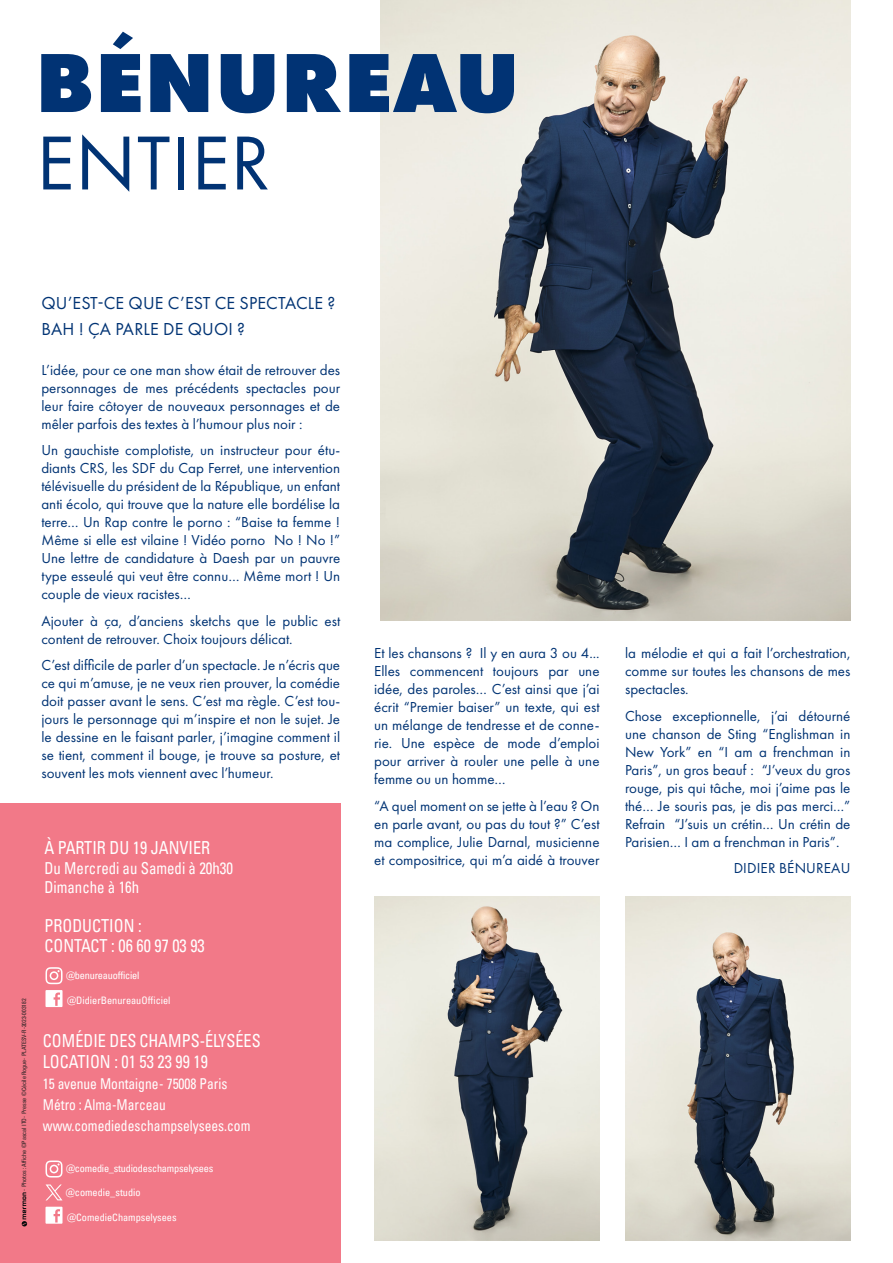
<style>
.page{position:relative;width:893px;height:1263px;background:#fff}
.page>*{position:absolute;margin:0;border:0;box-sizing:border-box;transform-origin:0 0}
.t1{font:800 86.85px "Futura PT";letter-spacing:.01em;color:#013374}
.t2{font:79.2px "Futura PT";letter-spacing:.01em;color:#013374}
.t3{font:condensed 18px/21px "Univers";color:#fff;scale:.9 1}
.t4{font:18px/25.5px "Futura PT";letter-spacing:.01em;color:#013374}
.t5{font:condensed 16.5px/19.5px "Univers";color:#fff;scale:.9 1}
.t6{font:15px/18px "Futura PT";color:#013374;text-align:justify}
.t7{font:condensed 15px/21px "Univers";color:#fff;scale:.9 1}
.t8{font:condensed 10.35px "Univers";color:#fff}
.t9{font:condensed 10.35px "Univers";letter-spacing:-.02em;color:#fff}
.t10{font:condensed 6px "Univers";color:#231f20}
</style>
<div class="page">
<img style="left:380px;top:0;width:470px;height:621px">
<img style="left:374px;top:896px;width:226px;height:344px">
<img style="left:626px;top:896px;width:224px;height:345px">
<div style="left:0;top:804px;width:340px;height:459px;background:#f27988"></div>
<svg style="left:46px;top:1160px;width:17px;height:17px"></svg>
<svg style="left:46px;top:967px;width:17px;height:17px"></svg>
<svg style="left:22px;top:1192px;width:5px;height:34px"></svg>
<svg style="left:46px;top:1184px;width:16px;height:16px"></svg>
<div style="left:46px;top:1207px;width:17px;height:17px;background:#fff"></div>
<svg style="left:54px;top:1209px;width:6px;height:13px"></svg>
<div style="left:46px;top:990px;width:17px;height:17px;background:#fff"></div>
<svg style="left:54px;top:992px;width:6px;height:14px"></svg>
<h1 class="t1" style="left:35px;top:28px;width:486px">BÉNUREAU</h1>
<h2 class="t2" style="left:36px;top:116px;width:235px">ENTIER</h2>
<p class="t10" style="left:20px;top:1191px;width:194px;rotate:-90deg">- Photos : Affiche ©Pascal ITO - Presse ©Cécile Rogue - PLATESV-R-2023-003182</p>
<p class="t4" style="left:41px;top:290px;width:295px">QU’EST-CE QUE C’EST CE SPECTACLE ?<br>BAH ! ÇA PARLE DE QUOI ?</p>
<p class="t6" style="left:41px;top:361px;width:300px">L’idée, pour ce one man show était de retrouver des personnages de mes précédents spectacles pour leur faire côtoyer de nouveaux personnages et de mêler parfois des textes à l’humour plus noir :</p>
<p class="t6" style="left:41px;top:441px;width:300px">Un gauchiste complotiste, un instructeur pour étu&shy;diants CRS, les SDF du Cap Ferret, une intervention télévisuelle du président de la République, un enfant anti écolo, qui trouve que la nature elle bordélise la terre… Un Rap contre le porno : “Baise ta femme !<br>Même si elle est vilaine ! Vidéo porno No ! No !” Une lettre de candidature à Daesh par un pauvre type esseulé qui veut être connu… Même mort ! Un couple de vieux racistes…</p>
<p class="t6" style="left:41px;top:612px;width:300px">Ajouter à ça, d’anciens sketchs que le public est content de retrouver. Choix toujours délicat.</p>
<p class="t6" style="left:41px;top:656px;width:300px">C’est difficile de parler d’un spectacle. Je n’écris que ce qui m’amuse, je ne veux rien prouver, la comédie doit passer avant le sens. C’est ma règle. C’est tou&shy;jours le personnage qui m’inspire et non le sujet. Je le dessine en le faisant parler, j’imagine comment il se tient, comment il bouge, je trouve sa posture, et souvent les mots viennent avec l’humeur.</p>
<p class="t6" style="left:374px;top:644px;width:227px">Et les chansons ? Il y en aura 3 ou 4...<br>Elles commencent toujours par une idée, des paroles… C’est ainsi que j’ai écrit “Premier baiser” un texte, qui est un mélange de tendresse et de conne&shy;rie. Une espèce de mode d’emploi pour arriver à rouler une pelle à une femme ou un homme…</p>
<p class="t6" style="left:374px;top:797px;width:227px">“A quel moment on se jette à l’eau ? On en parle avant, ou pas du tout ?” C’est ma complice, Julie Darnal, musicienne et compositrice, qui m’a aidé à trouver</p>
<p class="t3" style="left:44px;top:837px;width:186px">À PARTIR DU 19 JANVIER</p>
<p class="t5" style="left:44px;top:858px;width:211px">Du Mercredi au Samedi à 20h30<br>Dimanche à 16h</p>
<p class="t3" style="left:44px;top:916px;width:180px;line-height:19.5px">PRODUCTION :<br>CONTACT : 06 60 97 03 93</p>
<p class="t9" style="left:66px;top:969px;width:75px">@benureauofficiel</p>
<p class="t8" style="left:67px;top:994px;width:105px">@DidierBenureauOfficiel</p>
<p class="t3" style="left:43px;top:1030px;width:243px">COMÉDIE DES CHAMPS-ÉLYSÉES<br>LOCATION : 01 53 23 99 19</p>
<p class="t7" style="left:43px;top:1073px;width:232px">15 avenue Montaigne - 75008 Paris<br>Métro : Alma-Marceau www.comediedeschampselysees.com</p>
<p class="t9" style="left:66px;top:1162px;width:149px">@comedie_studiodeschampselysees</p>
<p class="t8" style="left:66px;top:1186px;width:76px">@comedie_studio</p>
<p class="t8" style="left:67px;top:1210px;width:111px">@ComedieChampselysees</p>
<p class="t6" style="left:625px;top:644px;width:227px">la mélodie et qui a fait l’orchestration, comme sur toutes les chansons de mes spectacles.</p>
<p class="t6" style="left:625px;top:707px;width:227px">Chose exceptionnelle, j’ai détourné une chanson de Sting “Englishman in New York” en “I am a frenchman in Paris”, un gros beauf : “J’veux du gros rouge, pis qui tâche, moi j’aime pas le thé… Je souris pas, je dis pas merci…” Refrain “J’suis un crétin… Un crétin de Parisien… I am a frenchman in Paris”.</p>
<p class="t6" style="left:734px;top:859px;width:118px">DIDIER BÉNUREAU</p>
</div>
